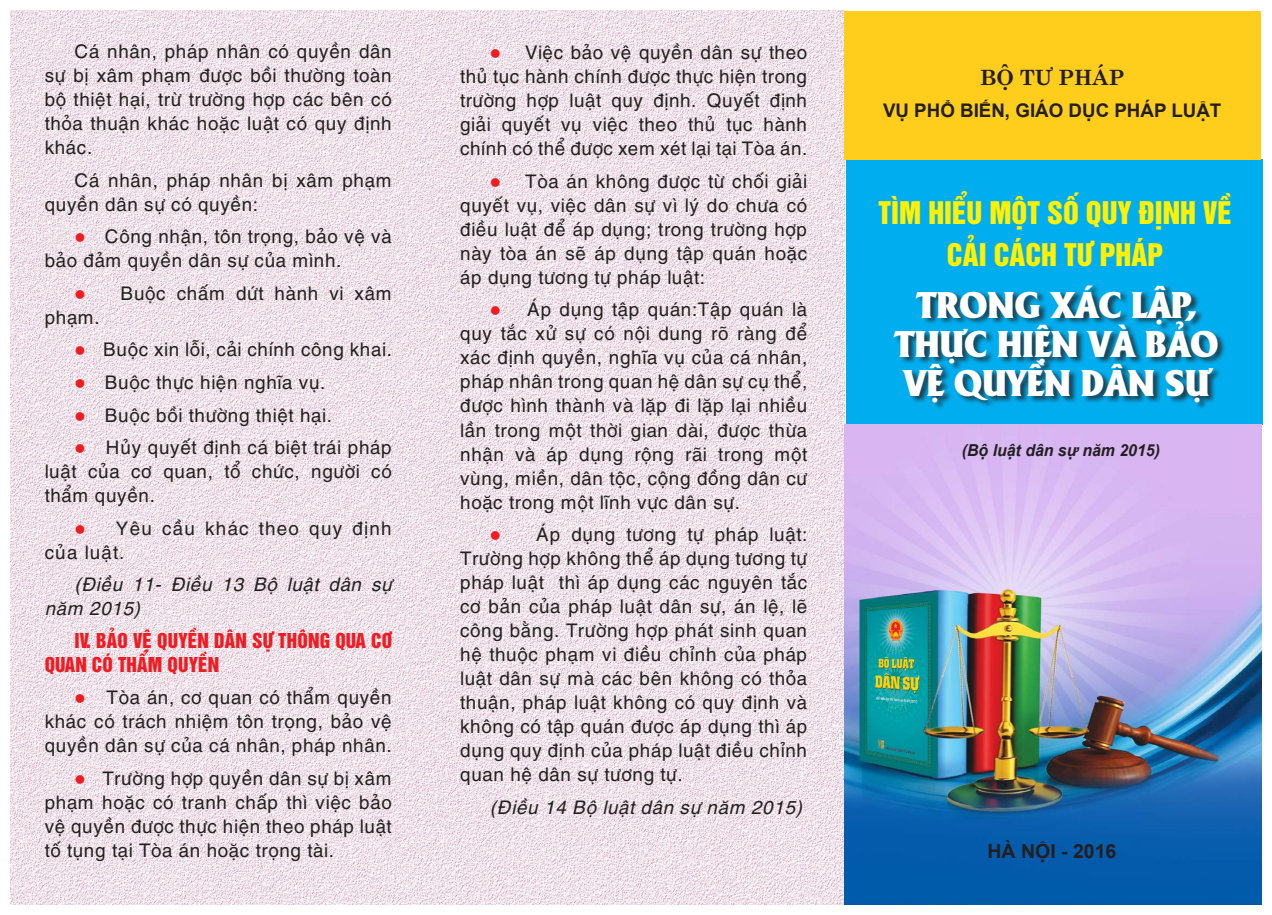
<style>
.page{position:relative;width:1272px;height:915px;background:#fff}
.page>*{position:absolute;margin:0;border:0;box-sizing:border-box;transform-origin:0 0}
.t1{font:36px/39px "UTM Alberta Heavy";letter-spacing:-.01em;color:#fff;text-align:center}
.t2{font:28.5px/42px "UTM Helvet Ins";color:#fff101;text-align:center}
.t3{font:700 21px "UTM Centur";color:#231f20}
.t4{font:700 19.5px "Arial";color:#231f20}
.t5{font:18.75px/24px "UTM Helve";letter-spacing:.01em;color:#231f20;text-align:justify}
.t6{font:italic 18.75px/24px "UTM Helve";letter-spacing:.01em;color:#231f20}
.t7{font:18.75px/24px "UTM Helvet Ins";letter-spacing:.01em;color:#ee1d23}
.t8{font:18.75px/24px "UTM Helve";letter-spacing:.04em;color:#231f20}
.t9{font:700 18.75px "Arial";color:#231f20}
.t10{font:italic 700 16.5px "Arial";color:#231f20;scale:.96 1}
.s1{color:#ee1d23}
</style>
<div class="page">
<img style="left:11px;top:11px;width:833px;height:893px">
<div style="left:846px;top:159px;width:417px;height:265px;background:#00aeef"></div>
<img style="left:844px;top:424px;width:417px;height:480px">
<div style="left:844px;top:11px;width:417px;height:148px;background:#ffcd1c"></div>
<div style="left:893px;top:283px;width:332px;height:127px;background:#231f20;opacity:.75"></div>
<p class="t5" style="left:45px;top:37px;width:349px;text-indent:30px">Cá nhân, pháp nhân có quyền dân sự bị xâm phạm được bồi thường toàn bộ thiệt hại, trừ trường hợp các bên có thỏa thuận khác hoặc luật có quy định khác.</p>
<p class="t5" style="left:45px;top:166px;width:349px;text-indent:30px">Cá nhân, pháp nhân bị xâm phạm quyền dân sự có quyền:</p>
<p class="t5" style="left:45px;top:222px;width:349px;text-indent:30px"><span class="s1">●</span> Công nhận, tôn trọng, bảo vệ và bảo đảm quyền dân sự của mình.</p>
<p class="t5" style="left:45px;top:279px;width:349px;text-indent:30px"><span class="s1">●</span> Buộc chấm dứt hành vi xâm phạm.</p>
<p class="t5" style="left:74px;top:335px;width:319px"><span class="s1">●</span> Buộc xin lỗi, cải chính công khai.</p>
<p class="t5" style="left:74px;top:368px;width:253px"><span class="s1">●</span> Buộc thực hiện nghĩa vụ.</p>
<p class="t5" style="left:74px;top:401px;width:259px"><span class="s1">●</span> Buộc bồi thường thiệt hại.</p>
<p class="t5" style="left:45px;top:433px;width:349px;text-indent:30px"><span class="s1">●</span> Hủy quyết định cá biệt trái pháp luật của cơ quan, tổ chức, người có thẩm quyền.</p>
<p class="t8" style="left:45px;top:514px;width:349px;text-indent:30px"><span class="s1">●</span> Yêu cầu khác theo quy định của luật.</p>
<p class="t6" style="left:45px;top:570px;width:349px;text-indent:30px">(Điều 11- Điều 13 Bộ luật dân sự năm 2015)</p>
<p class="t7" style="left:45px;top:626px;width:349px;text-indent:30px">IV. BẢO VỆ QUYỀN DÂN SỰ THÔNG QUA CƠ<br>QUAN CÓ THẨM QUYỀN</p>
<p class="t5" style="left:45px;top:683px;width:349px;text-indent:30px"><span class="s1">●</span> Tòa án, cơ quan có thẩm quyền khác có trách nhiệm tôn trọng, bảo vệ quyền dân sự của cá nhân, pháp nhân.</p>
<p class="t5" style="left:45px;top:764px;width:349px;text-indent:30px"><span class="s1">●</span> Trường hợp quyền dân sự bị xâm phạm hoặc có tranh chấp thì việc bảo vệ quyền được thực hiện theo pháp luật tố tụng tại Tòa án hoặc trọng tài.</p>
<p class="t5" style="left:460px;top:38px;width:349px;text-indent:30px"><span class="s1">●</span> Việc bảo vệ quyền dân sự theo thủ tục hành chính được thực hiện trong trường hợp luật quy định. Quyết định giải quyết vụ việc theo thủ tục hành chính có thể được xem xét lại tại Tòa án.</p>
<p class="t5" style="left:460px;top:167px;width:349px;text-indent:30px"><span class="s1">●</span> Tòa án không được từ chối giải quyết vụ, việc dân sự vì lý do chưa có điều luật để áp dụng; trong trường hợp này tòa án sẽ áp dụng tập quán hoặc áp dụng tương tự pháp luật:</p>
<p class="t5" style="left:460px;top:295px;width:349px;text-indent:30px"><span class="s1">●</span> Áp dụng tập quán:Tập quán là quy tắc xử sự có nội dung rõ ràng để xác định quyền, nghĩa vụ của cá nhân, pháp nhân trong quan hệ dân sự cụ thể, được hình thành và lặp đi lặp lại nhiều lần trong một thời gian dài, được thừa nhận và áp dụng rộng rãi trong một vùng, miền, dân tộc, cộng đồng dân cư hoặc trong một lĩnh vực dân sự.</p>
<p class="t5" style="left:460px;top:520px;width:349px;text-indent:30px"><span class="s1">●</span> Áp dụng tương tự pháp luật:<br>Trường hợp không thể áp dụng tương tự pháp luật thì áp dụng các nguyên tắc cơ bản của pháp luật dân sự, án lệ, lẽ công bằng. Trường hợp phát sinh quan hệ thuộc phạm vi điều chỉnh của pháp luật dân sự mà các bên không có thỏa thuận, pháp luật không có quy định và không có tập quán được áp dụng thì áp dụng quy định của pháp luật điều chỉnh quan hệ dân sự tương tự.</p>
<p class="t6" style="left:490px;top:792px;width:314px">(Điều 14 Bộ luật dân sự năm 2015)</p>
<p class="t3" style="left:980px;top:59px;width:146px">BỘ TƯ PHÁP</p>
<p class="t9" style="left:883px;top:98px;width:340px">VỤ PHỔ BIẾN, GIÁO DỤC PHÁP LUẬT</p>
<p class="t2" style="left:878px;top:189px;width:354px">TÌM HIỂU MỘT SỐ QUY ĐỊNH VỀ<br>CẢI CÁCH TƯ PHÁP</p>
<p class="t1" style="left:894px;top:283px;width:326px">TRONG XÁC LẬP,<br>THỰC HIỆN VÀ BẢO<br>VỆ QUYỀN DÂN SỰ</p>
<p class="t10" style="left:961px;top:439px;width:208px">(Bộ luật dân sự năm 2015)</p>
<p class="t4" style="left:987px;top:838px;width:130px">HÀ NỘI - 2016</p>
</div>
